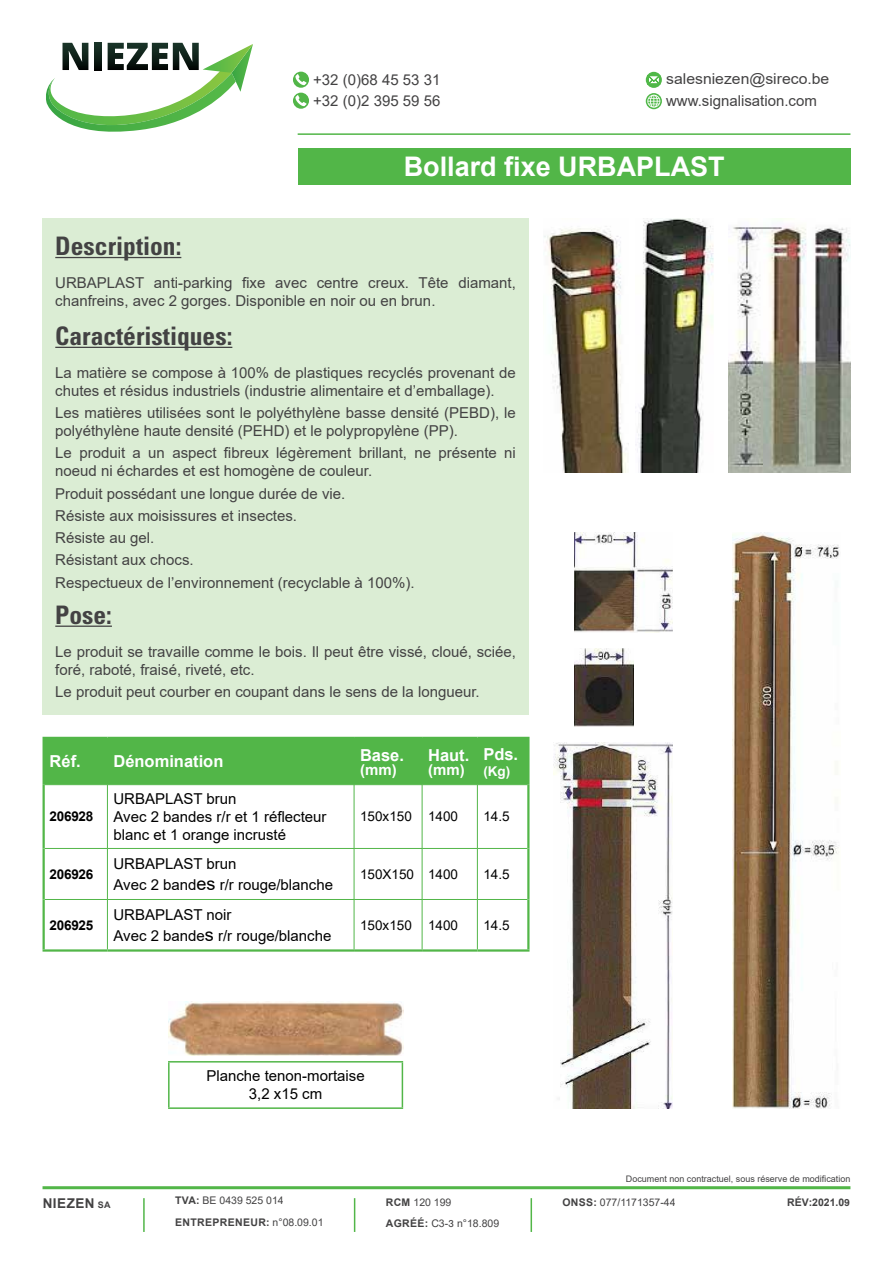
<style>
.page{position:relative;width:893px;height:1263px;background:#fff}
.page>*{position:absolute;margin:0;border:0;box-sizing:border-box;transform-origin:0 0}
.t1{font:700 27px "Arial";color:#fff}
.t2{font:700 condensed 25.5px "Univers LT Std";color:#434243}
.t3{font:700 16.5px "Arial";color:#fff}
.t4{font:15px/18px "Arial";color:#434243}
.t5{font:15px/18px "Arial";color:#000}
.t6{font:15px/21.3px "Arial";color:#434243;scale:1.05 1}
.t7{font:700 15px "Arial";color:#fff}
.t8{font:13.5px "Arial";color:#000}
.t9{font:700 13.5px "Arial";letter-spacing:-.02em;color:#000}
.t10{font:700 13.5px "Arial";letter-spacing:.035em;color:#434243}
.t11{font:700 13.5px "Arial";color:#fff}
.t12{font:10.5px/21.1px "Arial";color:#434243}
.t13{font:700 10.5px "Arial";color:#434243}
.t14{font:9px "Arial";color:#434243}
.s1{font-style:inherit}
.s2{font-size:18px}
.s3{font-size:9px}
.s4{font-weight:700}
.s5{font-family:"Nimbus San"}
</style>
<div class="page">
<svg style="left:646px;top:72px;width:16px;height:16px"></svg>
<svg style="left:648px;top:75px;width:12px;height:10px"></svg>
<svg style="left:646px;top:93px;width:16px;height:16px"></svg>
<hr style="left:298px;top:133px;width:552px;height:2px;background:#52b648">
<svg style="left:293px;top:72px;width:16px;height:16px"></svg>
<svg style="left:295px;top:74px;width:12px;height:11px"></svg>
<svg style="left:293px;top:93px;width:16px;height:16px"></svg>
<svg style="left:295px;top:95px;width:12px;height:11px"></svg>
<svg style="left:46px;top:43px;width:207px;height:89px"></svg>
<hr style="left:43px;top:1186px;width:807px;height:3px;background:#52b648">
<hr style="left:143px;top:1198px;width:2px;height:34px;background:#52b648">
<hr style="left:354px;top:1198px;width:1px;height:34px;background:#52b648">
<hr style="left:531px;top:1198px;width:1px;height:34px;background:#52b648">
<div style="left:298px;top:148px;width:552px;height:37px;background:#52b648"></div>
<div style="left:43px;top:218px;width:486px;height:497px;background:#dbedd4"></div>
<hr style="left:55px;top:257px;width:126px;height:1px;background:#434243">
<hr style="left:55px;top:347px;width:177px;height:1px;background:#434243">
<hr style="left:55px;top:625px;width:57px;height:2px;background:#434243">
<hr style="left:168px;top:1061px;width:235px;height:1px;background:#52b648">
<hr style="left:168px;top:1062px;width:2px;height:45px;background:#52b648">
<hr style="left:402px;top:1062px;width:1px;height:45px;background:#52b648">
<hr style="left:168px;top:1107px;width:235px;height:2px;background:#52b648">
<div style="left:45px;top:739px;width:482px;height:45px;background:#52b648"></div>
<svg style="left:45px;top:785px;width:482px;height:164px"></svg>
<hr style="left:107px;top:739px;width:1px;height:45px;background:#52b648">
<hr style="left:354px;top:739px;width:1px;height:45px;background:#52b648">
<hr style="left:422px;top:739px;width:1px;height:45px;background:#52b648">
<hr style="left:477px;top:739px;width:1px;height:45px;background:#52b648">
<hr style="left:45px;top:784px;width:62px;height:1px;background:#52b648">
<hr style="left:107px;top:784px;width:247px;height:1px;background:#52b648">
<hr style="left:354px;top:784px;width:68px;height:1px;background:#52b648">
<hr style="left:422px;top:784px;width:55px;height:1px;background:#52b648">
<hr style="left:477px;top:784px;width:50px;height:1px;background:#52b648">
<hr style="left:107px;top:785px;width:1px;height:63px;background:#52b648">
<hr style="left:354px;top:785px;width:1px;height:63px;background:#52b648">
<hr style="left:422px;top:785px;width:1px;height:63px;background:#52b648">
<hr style="left:477px;top:785px;width:1px;height:63px;background:#52b648">
<hr style="left:45px;top:848px;width:62px;height:1px;background:#52b648">
<hr style="left:107px;top:848px;width:247px;height:1px;background:#52b648">
<hr style="left:107px;top:849px;width:1px;height:50px;background:#52b648">
<hr style="left:354px;top:848px;width:68px;height:1px;background:#52b648">
<hr style="left:354px;top:849px;width:1px;height:50px;background:#52b648">
<hr style="left:422px;top:848px;width:55px;height:1px;background:#52b648">
<hr style="left:422px;top:849px;width:1px;height:50px;background:#52b648">
<hr style="left:477px;top:848px;width:50px;height:1px;background:#52b648">
<hr style="left:477px;top:849px;width:1px;height:50px;background:#52b648">
<hr style="left:45px;top:899px;width:62px;height:1px;background:#52b648">
<hr style="left:107px;top:899px;width:247px;height:1px;background:#52b648">
<hr style="left:107px;top:900px;width:1px;height:49px;background:#52b648">
<hr style="left:354px;top:899px;width:68px;height:1px;background:#52b648">
<hr style="left:354px;top:900px;width:1px;height:49px;background:#52b648">
<hr style="left:422px;top:899px;width:55px;height:1px;background:#52b648">
<hr style="left:422px;top:900px;width:1px;height:49px;background:#52b648">
<hr style="left:477px;top:899px;width:50px;height:1px;background:#52b648">
<hr style="left:477px;top:900px;width:1px;height:49px;background:#52b648">
<hr style="left:43px;top:737px;width:64px;height:2px;background:#52b648">
<hr style="left:43px;top:739px;width:2px;height:46px;background:#52b648">
<hr style="left:107px;top:737px;width:247px;height:2px;background:#52b648">
<hr style="left:354px;top:737px;width:68px;height:2px;background:#52b648">
<hr style="left:422px;top:737px;width:55px;height:2px;background:#52b648">
<hr style="left:477px;top:737px;width:52px;height:2px;background:#52b648">
<hr style="left:527px;top:739px;width:2px;height:46px;background:#52b648">
<hr style="left:43px;top:785px;width:2px;height:63px;background:#52b648">
<hr style="left:527px;top:785px;width:2px;height:63px;background:#52b648">
<hr style="left:43px;top:848px;width:2px;height:51px;background:#52b648">
<hr style="left:527px;top:848px;width:2px;height:51px;background:#52b648">
<hr style="left:43px;top:899px;width:2px;height:50px;background:#52b648">
<hr style="left:527px;top:899px;width:2px;height:50px;background:#52b648">
<hr style="left:43px;top:949px;width:64px;height:3px;background:#52b648">
<hr style="left:107px;top:949px;width:247px;height:3px;background:#52b648">
<hr style="left:354px;top:949px;width:68px;height:3px;background:#52b648">
<hr style="left:422px;top:949px;width:55px;height:3px;background:#52b648">
<hr style="left:477px;top:949px;width:52px;height:3px;background:#52b648">
<img style="left:635px;top:218px;width:79px;height:254px">
<img style="left:544px;top:226px;width:85px;height:246px">
<img style="left:728px;top:227px;width:35px;height:245px">
<img style="left:763px;top:218px;width:87px;height:254px">
<img style="left:553px;top:742px;width:119px;height:367px">
<img style="left:733px;top:532px;width:107px;height:577px">
<img style="left:574px;top:649px;width:59px;height:77px">
<img style="left:574px;top:532px;width:98px;height:100px">
<img style="left:168px;top:1001px;width:235px;height:54px">
<p class="t4" style="left:313px;top:69px;width:129px;line-height:21px">+32 (0)68 45 53 31 +32 (0)2 395 59 56</p>
<p class="t6" style="left:666px;top:68px;width:157px">salesniezen@sireco.be www.signalisation.com</p>
<h1 class="t1" style="left:404px;top:148px;width:323px">Bollard <span class="s1">fixe</span> URBAPLAST</h1>
<h2 class="t2" style="left:55px;top:230px;width:128px">Description:</h2>
<p class="t4" style="left:55px;top:274px;width:462px">URBAPLAST anti-parking fixe avec centre creux. Tête diamant, chanfreins, avec 2 gorges. Disponible en noir ou en brun.</p>
<h2 class="t2" style="left:55px;top:320px;width:179px">Caractéristiques:</h2>
<p class="t4" style="left:55px;top:363px;width:462px">La matière se compose à 100% de plastiques recyclés provenant de chutes et résidus industriels (industrie alimentaire et d’emballage).</p>
<p class="t4" style="left:55px;top:404px;width:462px">Les matières utilisées sont le polyéthylène basse densité (PEBD), le polyéthylène haute densité (PEHD) et le polypropylène (PP).</p>
<p class="t4" style="left:55px;top:444px;width:462px">Le produit a un aspect fibreux légèrement brillant, ne présente ni noeud ni échardes et est homogène de couleur.</p>
<p class="t4" style="left:55px;top:482px;width:361px;line-height:22.2px">Produit possédant une longue durée de vie.<br>Résiste aux moisissures et insectes.<br>Résiste au gel.<br>Résistant aux chocs.<br>Respectueux de l’environnement (recyclable à 100%).</p>
<h2 class="t2" style="left:55px;top:599px;width:58px">Pose:</h2>
<p class="t4" style="left:55px;top:642px;width:462px">Le produit se travaille comme le bois. Il peut être vissé, cloué, sciée, foré, raboté, fraisé, riveté, etc.</p>
<p class="t4" style="left:55px;top:683px;width:426px">Le produit peut courber en coupant dans le sens de la longueur.</p>
<p class="t3" style="left:50px;top:750px;width:33px">Réf.</p>
<p class="t3" style="left:113px;top:750px;width:112px">Dénomination</p>
<p class="t9" style="left:50px;top:807px;width:45px">206928</p>
<p class="t5" style="left:113px;top:790px;width:215px">URBAPLAST brun<br>Avec 2 bandes r/r et 1 réflecteur blanc et 1 orange incrusté</p>
<p class="t3" style="left:360px;top:743px;width:46px">Base.</p>
<p class="t7" style="left:360px;top:759px;width:38px">(mm)</p>
<p class="t3" style="left:428px;top:743px;width:43px">Haut.</p>
<p class="t7" style="left:428px;top:759px;width:38px">(mm)</p>
<p class="t3" style="left:483px;top:742px;width:36px">Pds.</p>
<p class="t11" style="left:483px;top:762px;width:28px">(Kg)</p>
<p class="t8" style="left:360px;top:807px;width:100px">150x150 1400</p>
<p class="t8" style="left:483px;top:807px;width:28px">14.5</p>
<p class="t9" style="left:50px;top:865px;width:45px">206926</p>
<p class="t5" style="left:113px;top:852px;width:221px;line-height:21.6px">URBAPLAST brun<br>Avec 2 band<span class="s2">es</span> r/r rouge/blanche</p>
<p class="t8" style="left:360px;top:865px;width:100px">150X150 1400</p>
<p class="t8" style="left:483px;top:865px;width:28px">14.5</p>
<p class="t9" style="left:50px;top:916px;width:45px">206925</p>
<p class="t5" style="left:113px;top:903px;width:220px;line-height:21.6px">URBAPLAST noir<br>Avec 2 bande<span class="s2">s</span> r/r rouge/blanche</p>
<p class="t8" style="left:360px;top:916px;width:100px">150x150 1400</p>
<p class="t8" style="left:483px;top:916px;width:28px">14.5</p>
<p class="t5" style="left:206px;top:1067px;width:160px;text-align:center">Planche tenon-mortaise<br>3,2 x15 cm</p>
<p class="t14" style="left:626px;top:1173px;width:226px">Document non contractuel, sous réserve de modification</p>
<p class="t10" style="left:43px;top:1194px;width:70px">NIEZEN <span class="s3">SA</span></p>
<p class="t12" style="left:175px;top:1190px;width:150px"><span class="s4">TVA:</span> BE 0439 525 014<br><span class="s4">ENTREPRENEUR:</span> n°08.09.01</p>
<p class="t12" style="left:386px;top:1192px;width:115px"><span class="s4">RCM</span> 120 199<br><span class="s4">AGRÉÉ:</span> C3-<span class="s5">3</span> n°18.809</p>
<p class="t12" style="left:562px;top:1191px;width:115px"><span class="s4">ONSS:</span> 077/1171357-44</p>
<p class="t13" style="left:787px;top:1195px;width:64px">RÉV:2021.0<span class="s5">9</span></p>
</div>
